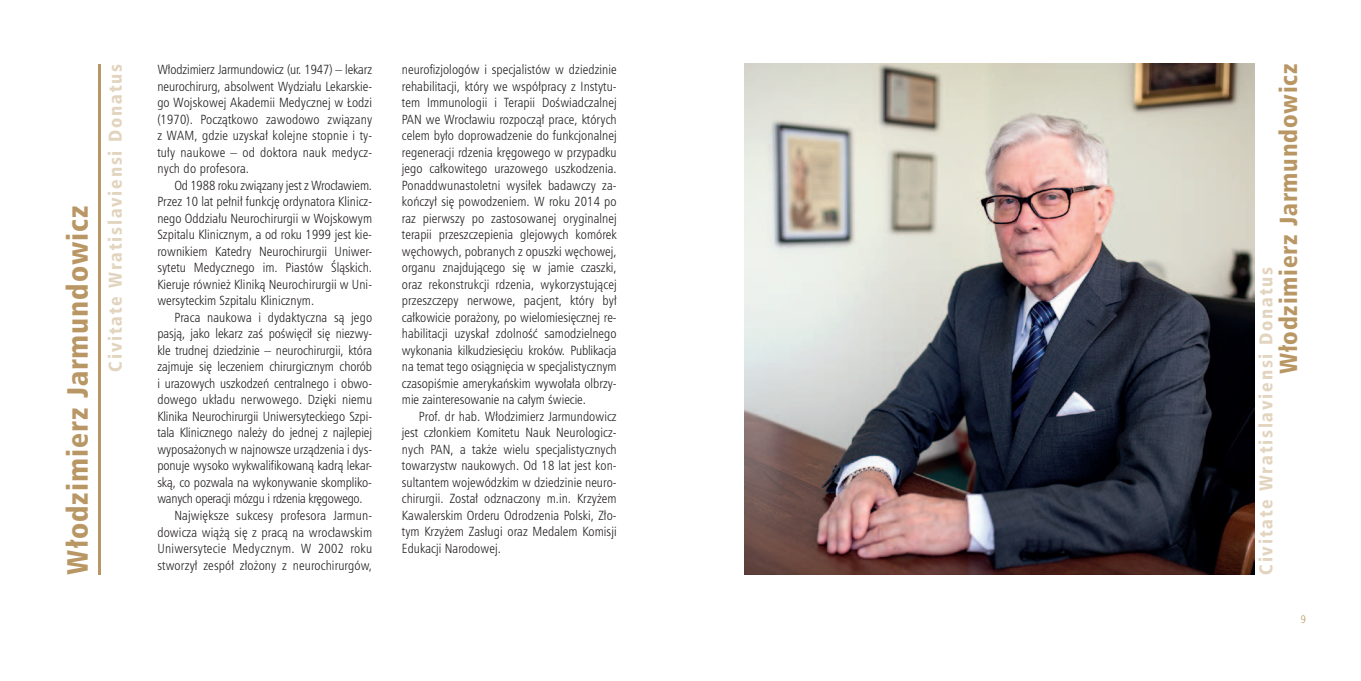
<style>
.page{position:relative;width:1361px;height:681px;background:#fff}
.page>*{position:absolute;margin:0;border:0;box-sizing:border-box;transform-origin:0 0}
.t1{font:28.5px "Humnst 777 Blk Cn PL";letter-spacing:.03em;color:#b99765}
.t2{font:24px "Humnst 777 Blk Cn PL";letter-spacing:.03em;color:#b99765}
.t3{font:18px "Humnst 777 Blk Cn PL";letter-spacing:.1em;color:#e2d4be}
.t4{font:12.75px/16.5px "Humnst 777 Lt Cn PL";color:#231f20;text-align:justify}
.t5{font:12.75px "Humnst 777 Lt Cn PL";letter-spacing:-.02em;color:#231f20}
.t6{font:12.75px "Humnst 777 Lt Cn PL";letter-spacing:.02em;color:#231f20}
.t7{font:10.5px "Humnst 777 Lt Cn PL";color:#b99765}
</style>
<div class="page">
<hr style="left:98px;top:64px;width:2px;height:511px;background:#b99765">
<img style="left:744px;top:64px;width:510px;height:510px">
<h1 class="t1" style="left:59px;top:574px;width:370px;rotate:-90deg">Włodzimierz Jarmundowicz</h1>
<h3 class="t3" style="left:104px;top:371px;width:309px;rotate:-90deg">Civitate Wratislaviensi Donatus</h3>
<p class="t4" style="left:157px;top:61px;width:216px">Włodzimierz Jarmundowicz (ur. 1947) – lekarz neurochirurg, absolwent Wydziału Lekarskie&shy;go Wojskowej Akademii Medycznej w Łodzi (1970). Początkowo zawodowo związany z WAM, gdzie uzyskał kolejne stopnie i ty&shy;tuły naukowe – od doktora nauk medycz&shy;nych do profesora.</p>
<p class="t4" style="left:157px;top:176px;width:216px;text-indent:17px">Od 1988 roku związany jest z Wrocławiem.<br>Przez 10 lat pełnił funkcję ordynatora Klinicz&shy;nego Oddziału Neurochirurgii w Wojskowym Szpitalu Klinicznym, a od roku 1999 jest kie&shy;rownikiem Katedry Neurochirurgii Uniwer&shy;sytetu Medycznego im. Piastów Śląskich.<br>Kieruje również Kliniką Neurochirurgii w Uni&shy;wersyteckim Szpitalu Klinicznym.</p>
<p class="t4" style="left:174px;top:308px;width:199px">Praca naukowa i dydaktyczna są jego</p>
<p class="t4" style="left:157px;top:325px;width:216px">pasją, jako lekarz zaś poświęcił się niezwy-</p>
<p class="t4" style="left:157px;top:341px;width:216px">kle trudnej dziedzinie – neurochirurgii, która</p>
<p class="t4" style="left:157px;top:358px;width:216px">zajmuje się leczeniem chirurgicznym chorób</p>
<p class="t4" style="left:157px;top:374px;width:216px">i urazowych uszkodzeń centralnego i obwo-</p>
<p class="t4" style="left:157px;top:391px;width:216px">dowego układu nerwowego. Dzięki niemu</p>
<p class="t4" style="left:157px;top:407px;width:216px">Klinika Neurochirurgii Uniwersyteckiego Szpi-</p>
<p class="t4" style="left:157px;top:424px;width:216px">tala Klinicznego należy do jednej z najlepiej</p>
<p class="t4" style="left:157px;top:440px;width:216px">wyposażonych w najnowsze urządzenia i dys-</p>
<p class="t4" style="left:157px;top:457px;width:216px">ponuje wysoko wykwalifikowaną kadrą lekar-</p>
<p class="t4" style="left:157px;top:473px;width:216px">ską, co pozwala na wykonywanie skompliko-</p>
<p class="t5" style="left:157px;top:490px;width:207px">wanych operacji mózgu i rdzenia kręgowego.</p>
<p class="t4" style="left:174px;top:506px;width:199px">Największe sukcesy profesora Jarmun-</p>
<p class="t4" style="left:157px;top:523px;width:216px">dowicza wiążą się z pracą na wrocławskim</p>
<p class="t6" style="left:157px;top:540px;width:216px">Uniwersytecie Medycznym. W 2002 roku</p>
<p class="t4" style="left:157px;top:556px;width:216px">stworzył zespół złożony z neurochirurgów,</p>
<p class="t4" style="left:402px;top:61px;width:216px">neurofizjologów i specjalistów w dziedzinie rehabilitacji, który we współpracy z Instytu&shy;tem Immunologii i Terapii Doświadczalnej PAN we Wrocławiu rozpoczął prace, których celem było doprowadzenie do funkcjonalnej regeneracji rdzenia kręgowego w przypadku jego całkowitego urazowego uszkodzenia.<br>Ponaddwunastoletni wysiłek badawczy za&shy;kończył się powodzeniem. W roku 2014 po raz pierwszy po zastosowanej oryginalnej terapii przeszczepienia glejowych komórek węchowych, pobranych z opuszki węchowej, organu znajdującego się w jamie czaszki, oraz rekonstrukcji rdzenia, wykorzystującej przeszczepy nerwowe, pacjent, który był całkowicie porażony, po wielomiesięcznej re&shy;habilitacji uzyskał zdolność samodzielnego wykonania kilkudziesięciu kroków. Publikacja na temat tego osiągnięcia w specjalistycznym czasopiśmie amerykańskim wywołała olbrzy&shy;mie zainteresowanie na całym świecie.</p>
<p class="t4" style="left:402px;top:407px;width:216px;text-indent:17px">Prof. dr hab. Włodzimierz Jarmundowicz jest członkiem Komitetu Nauk Neurologicz&shy;nych PAN, a także wielu specjalistycznych towarzystw naukowych. Od 18 lat jest kon&shy;sultantem wojewódzkim w dziedzinie neuro&shy;chirurgii. Został odznaczony m.in. Krzyżem Kawalerskim Orderu Odrodzenia Polski, Zło&shy;tym Krzyżem Zasługi oraz Medalem Komisji Edukacji Narodowej.</p>
<h2 class="t2" style="left:1272px;top:374px;width:312px;rotate:-90deg">Włodzimierz Jarmundowicz</h2>
<h3 class="t3" style="left:1254px;top:574px;width:309px;rotate:-90deg">Civitate Wratislaviensi Donatus</h3>
<p class="t7" style="left:1300px;top:612px;width:7px">9</p>
</div>
